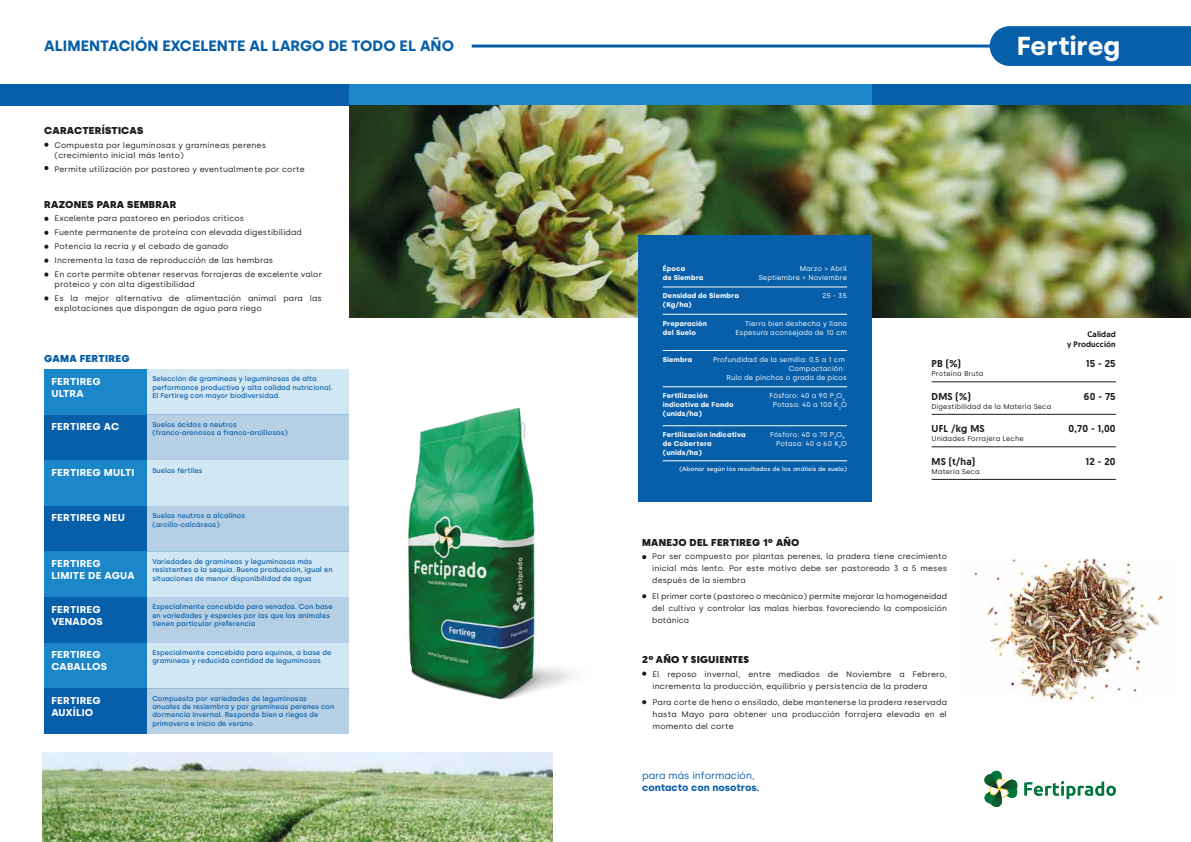
<style>
.page{position:relative;width:1191px;height:842px;background:#fff}
.page>*{position:absolute;margin:0;border:0;box-sizing:border-box;transform-origin:0 0}
.t1{font:700 26px "Silka";color:#fff}
.t2{font:700 15px "Silka";color:#075ea9}
.t3{font:700 10px/12px "Silka";letter-spacing:.02em;color:#fff}
.t4{font:500 10px "Geomanist";letter-spacing:.02em;color:#1d1d1b}
.t5{font:900 10px "Silka";letter-spacing:.02em;color:#1d1d1b}
.t6{font:900 10px "Silka";letter-spacing:.02em;color:#1e1e1c}
.t7{font:700 10px "Silka";color:#075ea9}
.t8{font:10px "Silka";color:#075ea9}
.t9{font:900 10px "Geomanist";letter-spacing:.02em;color:#1e1e1c}
.t10{font:900 10px "Silka";letter-spacing:.02em;color:#075ea9}
.t11{font:8px/12px "Silka";letter-spacing:.02em;color:#1e1e1c;text-align:justify}
.t12{font:8px/14px "Silka";letter-spacing:.02em;color:#1d1d1b}
.t13{font:500 8px/10px "Geomanist";letter-spacing:.02em;color:#1d1d1b;text-align:right}
.t14{font:500 7px/8.4px "Silka";letter-spacing:.01em;color:#075ea9}
.t15{font:7px/9px "Silka";letter-spacing:.02em;color:#fff;text-align:right}
.t16{font:700 7px/9px "Silka";letter-spacing:.02em;color:#fff}
.t17{font:7px "Silka";letter-spacing:.02em;color:#1d1d1b}
.t18{font:500 6px "Silka";letter-spacing:.02em;color:#fff}
</style>
<div class="page">
<div style="left:0;top:84px;width:349px;height:21px;background:#075ea9"></div>
<div style="left:872px;top:84px;width:319px;height:21px;background:#075ea9"></div>
<div style="left:349px;top:84px;width:523px;height:21px;background:#1b86c8"></div>
<div style="left:44px;top:414px;width:102px;height:46px;background:#075ea9"></div>
<div style="left:44px;top:460px;width:102px;height:46px;background:#1b86c8"></div>
<div style="left:44px;top:506px;width:102px;height:45px;background:#075ea9"></div>
<div style="left:44px;top:597px;width:102px;height:46px;background:#075ea9"></div>
<div style="left:44px;top:643px;width:102px;height:45px;background:#1b86c8"></div>
<div style="left:44px;top:688px;width:102px;height:46px;background:#075ea9"></div>
<div style="left:44px;top:551px;width:102px;height:46px;background:#1b86c8"></div>
<div style="left:146px;top:414px;width:203px;height:46px;background:#b5cfe5"></div>
<div style="left:146px;top:460px;width:203px;height:46px;background:#d2e7f4"></div>
<div style="left:146px;top:506px;width:203px;height:45px;background:#b5cfe5"></div>
<div style="left:146px;top:597px;width:203px;height:46px;background:#b5cfe5"></div>
<div style="left:146px;top:643px;width:203px;height:45px;background:#d2e7f4"></div>
<div style="left:146px;top:688px;width:203px;height:46px;background:#b5cfe5"></div>
<div style="left:146px;top:551px;width:203px;height:46px;background:#d2e7f4"></div>
<div style="left:44px;top:369px;width:102px;height:45px;background:#1b86c8"></div>
<div style="left:146px;top:369px;width:203px;height:45px;background:#d2e7f4"></div>
<svg style="left:642px;top:555px;width:4px;height:4px"></svg>
<svg style="left:642px;top:594px;width:4px;height:4px"></svg>
<svg style="left:642px;top:672px;width:4px;height:4px"></svg>
<svg style="left:642px;top:700px;width:4px;height:4px"></svg>
<img style="left:974px;top:559px;width:191px;height:142px">
<img style="left:43px;top:753px;width:510px;height:89px">
<img style="left:349px;top:105px;width:842px;height:213px">
<svg style="left:44px;top:143px;width:4px;height:4px"></svg>
<svg style="left:44px;top:166px;width:4px;height:4px"></svg>
<svg style="left:44px;top:217px;width:4px;height:4px"></svg>
<svg style="left:44px;top:245px;width:4px;height:4px"></svg>
<svg style="left:44px;top:231px;width:4px;height:4px"></svg>
<svg style="left:44px;top:259px;width:4px;height:4px"></svg>
<svg style="left:44px;top:272px;width:4px;height:5px"></svg>
<svg style="left:44px;top:296px;width:4px;height:4px"></svg>
<img style="left:408px;top:407px;width:165px;height:293px">
<div style="left:638px;top:235px;width:234px;height:267px;background:#075ea9"></div>
<svg style="left:984px;top:770px;width:34px;height:37px"></svg>
<svg style="left:1024px;top:781px;width:92px;height:18px"></svg>
<hr style="left:472px;top:45px;width:676px;height:3px;background:#075ea9">
<svg style="left:989px;top:26px;width:202px;height:40px;background:#0f63ab"></svg>
<hr style="left:663px;top:287px;width:184px;height:1px;background:#fff">
<hr style="left:663px;top:314px;width:184px;height:1px;background:#fff">
<hr style="left:663px;top:386px;width:184px;height:1px;background:#fff">
<hr style="left:663px;top:350px;width:184px;height:1px;background:#fff">
<hr style="left:663px;top:425px;width:184px;height:1px;background:#fff">
<hr style="left:663px;top:461px;width:184px;height:1px;background:#fff">
<hr style="left:931px;top:382px;width:185px;height:1px;background:#1d1d1b">
<hr style="left:931px;top:414px;width:185px;height:1px;background:#1d1d1b">
<hr style="left:931px;top:446px;width:185px;height:1px;background:#1d1d1b">
<hr style="left:931px;top:479px;width:185px;height:1px;background:#1d1d1b">
<h2 class="t2" style="left:44px;top:37px;width:411px">ALIMENTACIÓN EXCELENTE AL LARGO DE TODO EL AÑO</h2>
<h3 class="t5" style="left:44px;top:125px;width:100px">CARACTERÍSTICAS</h3>
<p class="t12" style="left:55px;top:140px;width:213px;line-height:10px">Compuesta por leguminosas y gramíneas perenes (crecimiento inicial más lento)</p>
<p class="t12" style="left:55px;top:162px;width:252px">Permite utilización por pastoreo y eventualmente por corte</p>
<h3 class="t5" style="left:44px;top:198px;width:134px">RAZONES PARA SEMBRAR</h3>
<p class="t12" style="left:55px;top:211px;width:269px">Excelente para pastoreo en períodos críticos<br>Fuente permanente de proteína con elevada digestibilidad Potencia la recría y el cebado de ganado<br>Incrementa la tasa de reproducción de las hembras<br>En corte permite obtener reservas forrajeras de excelente valor</p>
<p class="t12" style="left:55px;top:277px;width:269px">proteico y con alta digestibilidad<br>Es la mejor alternativa de alimentación animal para las</p>
<p class="t12" style="left:55px;top:301px;width:208px">explotaciones que dispongan de agua para riego</p>
<h3 class="t10" style="left:44px;top:352px;width:87px">GAMA FERTIREG</h3>
<h3 class="t3" style="left:51px;top:375px;width:51px">FERTIREG<br>ULTRA</h3>
<p class="t14" style="left:152px;top:375px;width:182px">Selección de gramíneas y leguminosas de alta performance productiva y alta calidad nutricional.<br>El Fertireg con mayor biodiversidad.</p>
<h3 class="t3" style="left:51px;top:421px;width:69px">FERTIREG AC</h3>
<h3 class="t3" style="left:51px;top:466px;width:85px">FERTIREG MULTI</h3>
<h3 class="t3" style="left:51px;top:512px;width:75px">FERTIREG NEU</h3>
<h3 class="t3" style="left:51px;top:557px;width:85px">FERTIREG<br>LIMITE DE AGUA</h3>
<h3 class="t3" style="left:51px;top:603px;width:53px">FERTIREG<br>VENADOS</h3>
<h3 class="t3" style="left:51px;top:649px;width:57px">FERTIREG<br>CABALLOS</h3>
<h3 class="t3" style="left:51px;top:694px;width:51px">FERTIREG<br>AUXÍLIO</h3>
<p class="t14" style="left:152px;top:420px;width:137px">Suelos ácidos a neutros (franco-arenosos a franco-arcillosos)</p>
<p class="t14" style="left:152px;top:466px;width:52px">Suelos fértiles</p>
<p class="t14" style="left:152px;top:511px;width:94px">Suelos neutros a alcalinos (arcillo-calcáreos)</p>
<p class="t14" style="left:152px;top:557px;width:182px">Variedades de gramíneas y leguminosas más resistentes a la sequía. Buena producción, igual en situaciones de menor disponibilidad de agua</p>
<p class="t14" style="left:152px;top:603px;width:182px">Especialmente concebida para venados. Con base en variedades y especies por las que los animales tienen particular preferencia</p>
<p class="t14" style="left:152px;top:648px;width:180px">Especialmente concebida para equinos, a base de gramíneas y reducida cantidad de leguminosas</p>
<p class="t14" style="left:152px;top:694px;width:183px">Compuesta por variedades de leguminosas anuales de resiembra y por gramíneas perenes con dormencia invernal. Responde bien a riegos de primavera e inicio de verano</p>
<p class="t16" style="left:663px;top:264px;width:42px">Época<br>de Siembra</p>
<p class="t15" style="left:758px;top:264px;width:90px">Marzo &gt; Abril<br>Septiembre &gt; Noviembre</p>
<p class="t16" style="left:663px;top:291px;width:78px">Densidad de Siembra (Kg/ha)</p>
<p class="t15" style="left:822px;top:291px;width:26px">25 - 35</p>
<p class="t16" style="left:663px;top:319px;width:46px">Preparación del Suelo</p>
<p class="t15" style="left:735px;top:319px;width:113px">Tierra bien deshecha y llana<br>Espesura aconsejada de 10 cm</p>
<p class="t16" style="left:663px;top:355px;width:31px">Siembra</p>
<p class="t15" style="left:713px;top:355px;width:133px">Profundidad de la semilla: 0,5 a 1 cm</p>
<p class="t15" style="left:789px;top:364px;width:57px">Compactación:</p>
<p class="t15" style="left:726px;top:373px;width:122px">Rulo de pinchos o grada de picos</p>
<p class="t16" style="left:663px;top:391px;width:72px">Fertilización indicativa de Fondo (unids/ha)</p>
<p class="t15" style="left:769px;top:391px;width:79px;text-align:center">Fósforo: 40 a 90 P<sub>2</sub>O<sub>5<br></sub>Potasa: 40 a 100 K<sub>2</sub>O</p>
<p class="t16" style="left:663px;top:430px;width:84px">Fertilización indicativa de Cobertera (unids/ha)</p>
<p class="t15" style="left:770px;top:430px;width:78px">Fósforo: 40 a 70 P<sub>2</sub>O<sub>5<br></sub>Potasa: 40 a 60 K<sub>2</sub>O</p>
<p class="t18" style="left:679px;top:465px;width:169px">(Abonar según los resultados de los análisis de suelo)</p>
<h3 class="t6" style="left:642px;top:536px;width:159px">MANEJO DEL FERTIREG 1º AÑO</h3>
<h1 class="t1" style="left:1016px;top:30px;width:105px">Fertireg</h1>
<h3 class="t4" style="left:931px;top:357px;width:31px">PB (%)</h3>
<p class="t17" style="left:931px;top:370px;width:53px">Proteína Bruta</p>
<h3 class="t4" style="left:931px;top:390px;width:41px">DMS (%)</h3>
<p class="t17" style="left:931px;top:402px;width:121px">Digestibilidad de la Materia Seca</p>
<h3 class="t4" style="left:931px;top:422px;width:55px">UFL /kg MS</h3>
<p class="t17" style="left:931px;top:435px;width:94px">Unidades Forrajera Leche</p>
<h3 class="t4" style="left:931px;top:455px;width:45px">MS (t/ha)</h3>
<p class="t17" style="left:931px;top:467px;width:49px">Materia Seca</p>
<p class="t13" style="left:1067px;top:329px;width:50px">Calidad<br>y Producción</p>
<h3 class="t4" style="left:1086px;top:357px;width:31px">15 - 25</h3>
<h3 class="t4" style="left:1084px;top:390px;width:33px">60 - 75</h3>
<h3 class="t4" style="left:1068px;top:422px;width:49px">0,70 - 1,00</h3>
<h3 class="t4" style="left:1085px;top:455px;width:32px">12 - 20</h3>
<p class="t11" style="left:652px;top:551px;width:296px">Por ser compuesto por plantas perenes, la pradera tiene crecimiento inicial más lento. Por este motivo debe ser pastoreado 3 a 5 meses después de la siembra</p>
<p class="t11" style="left:652px;top:591px;width:296px">El primer corte (pastoreo o mecánico) permite mejorar la homogeneidad del cultivo y controlar las malas hierbas favoreciendo la composición botánica</p>
<h3 class="t9" style="left:642px;top:653px;width:108px">2º AÑO Y SIGUIENTES</h3>
<p class="t11" style="left:652px;top:668px;width:296px">El reposo invernal, entre mediados de Noviembre a Febrero, incrementa la producción, equilibrio y persistencia de la pradera</p>
<p class="t11" style="left:652px;top:696px;width:296px">Para corte de heno o ensilado, debe mantenerse la pradera reservada hasta Mayo para obtener una producción forrajera elevada en el momento del corte</p>
<h3 class="t8" style="left:642px;top:769px;width:114px">para más información,</h3>
<h3 class="t7" style="left:642px;top:781px;width:119px">contacto con nosotros.</h3>
</div>
